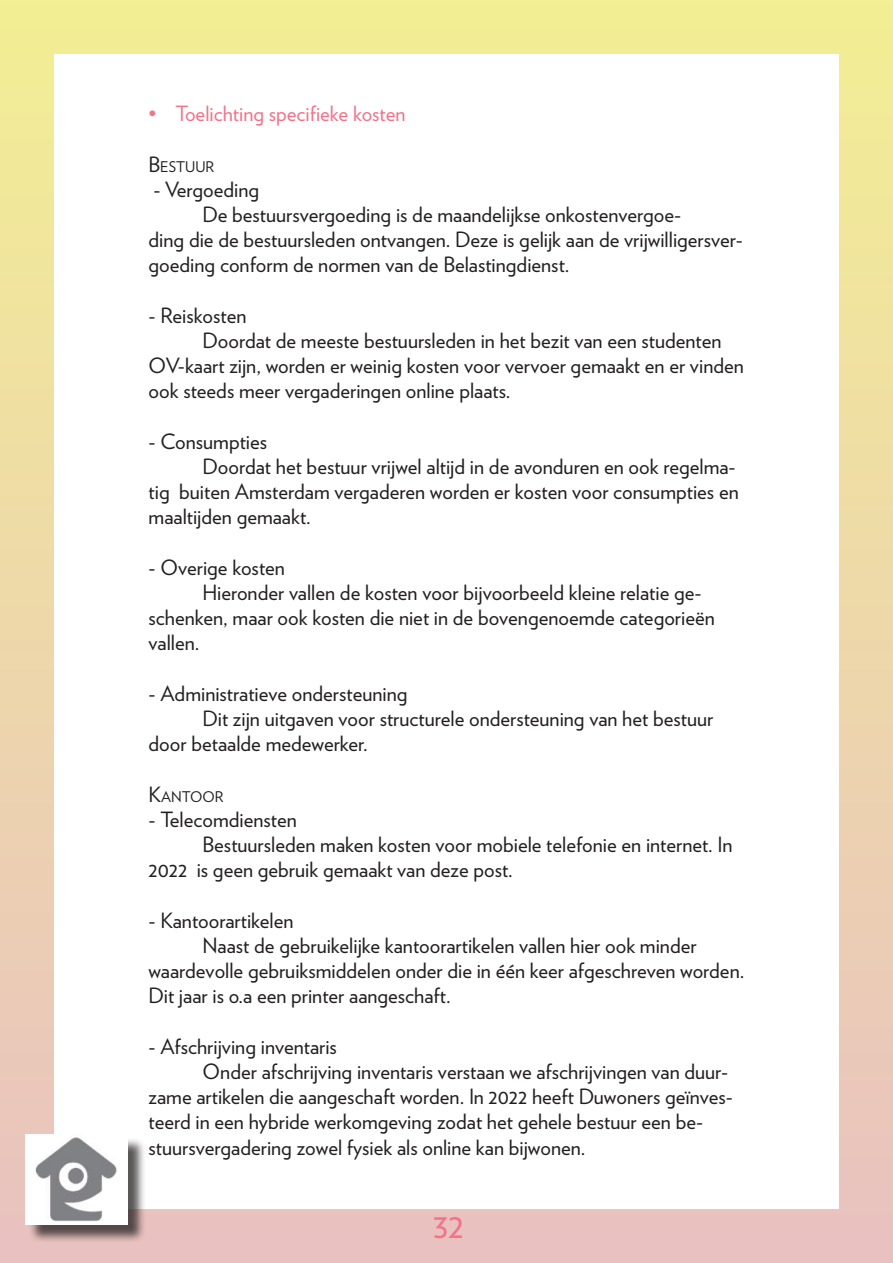
<style>
.page{position:relative;width:893px;height:1263px;background:#fff}
.page>*{position:absolute;margin:0;border:0;box-sizing:border-box;transform-origin:0 0}
.t1{font:36px "Verlag";color:#f2738a}
.t2{font:21px "Verlag";color:#231f20}
.t3{font:21px "Verlag";color:#f2738a}
.t4{font:14.7px "Verlag";color:#231f20}
.s1{font-size:21px}
</style>
<div class="page">
<div style="left:0;top:0;width:893px;height:1263px;background:linear-gradient(to bottom,#f2ef93,#e9c1c0)"></div>
<div style="left:54px;top:54px;width:785px;height:1155px;background:#fff"></div>
<div style="left:28px;top:1137px;width:118px;height:106px;background:#231f20;opacity:.75"></div>
<img style="left:26px;top:1135px;width:102px;height:90px">
<p class="t3" style="left:149px;top:98px;width:258px">• Toelichting specifieke kosten</p>
<p class="t4" style="left:149px;top:155px;width:67px"><span class="s1">B</span>ESTUUR</p>
<p class="t2" style="left:153px;top:174px;width:107px">- Vergoeding</p>
<p class="t2" style="left:203px;top:199px;width:480px">De bestuursvergoeding is de maandelijkse onkostenvergoe-</p>
<p class="t2" style="left:149px;top:224px;width:596px">ding die de bestuursleden ontvangen. Deze is gelijk aan de vrijwilligersver-</p>
<p class="t2" style="left:149px;top:249px;width:422px">goeding conform de normen van de Belastingdienst.</p>
<p class="t2" style="left:149px;top:300px;width:99px">- Reiskosten</p>
<p class="t2" style="left:203px;top:325px;width:520px">Doordat de meeste bestuursleden in het bezit van een studenten</p>
<p class="t2" style="left:149px;top:350px;width:597px">OV-kaart zijn, worden er weinig kosten voor vervoer gemaakt en er vinden</p>
<p class="t2" style="left:149px;top:375px;width:363px">ook steeds meer vergaderingen online plaats.</p>
<p class="t2" style="left:149px;top:426px;width:120px">- Consumpties</p>
<p class="t2" style="left:203px;top:451px;width:535px">Doordat het bestuur vrijwel altijd in de avonduren en ook regelma-</p>
<p class="t2" style="left:149px;top:476px;width:592px">tig buiten Amsterdam vergaderen worden er kosten voor consumpties en</p>
<p class="t2" style="left:149px;top:501px;width:164px">maaltijden gemaakt.</p>
<p class="t2" style="left:149px;top:552px;width:138px">- Overige kosten</p>
<p class="t2" style="left:203px;top:577px;width:500px">Hieronder vallen de kosten voor bijvoorbeeld kleine relatie ge-</p>
<p class="t2" style="left:149px;top:602px;width:568px">schenken, maar ook kosten die niet in de bovengenoemde categorieën</p>
<p class="t2" style="left:149px;top:627px;width:52px">vallen.</p>
<p class="t2" style="left:149px;top:678px;width:260px">- Administratieve ondersteuning</p>
<p class="t2" style="left:203px;top:703px;width:512px">Dit zijn uitgaven voor structurele ondersteuning van het bestuur</p>
<p class="t2" style="left:149px;top:728px;width:221px">door betaalde medewerker.</p>
<p class="t4" style="left:149px;top:785px;width:77px"><span class="s1">K</span>ANTOOR</p>
<p class="t2" style="left:149px;top:804px;width:150px">- Telecomdiensten</p>
<p class="t2" style="left:203px;top:829px;width:531px">Bestuursleden maken kosten voor mobiele telefonie en internet. In</p>
<p class="t2" style="left:149px;top:854px;width:366px">2022 is geen gebruik gemaakt van deze post.</p>
<p class="t2" style="left:149px;top:904px;width:146px">- Kantoorartikelen</p>
<p class="t2" style="left:203px;top:930px;width:495px">Naast de gebruikelijke kantoorartikelen vallen hier ook minder</p>
<p class="t2" style="left:149px;top:955px;width:597px">waardevolle gebruiksmiddelen onder die in één keer afgeschreven worden.</p>
<p class="t2" style="left:149px;top:980px;width:304px">Dit jaar is o.a een printer aangeschaft.</p>
<p class="t2" style="left:149px;top:1030px;width:190px">- Afschrijving inventaris</p>
<p class="t2" style="left:203px;top:1056px;width:527px">Onder afschrijving inventaris verstaan we afschrijvingen van duur-</p>
<p class="t2" style="left:149px;top:1081px;width:586px">zame artikelen die aangeschaft worden. In 2022 heeft Duwoners geïnves-</p>
<p class="t2" style="left:149px;top:1106px;width:556px">teerd in een hybride werkomgeving zodat het gehele bestuur een be-</p>
<p class="t2" style="left:149px;top:1131px;width:438px">stuursvergadering zowel fysiek als online kan bijwonen.</p>
<h1 class="t1" style="left:433px;top:1198px;width:32px">32</h1>
</div>
